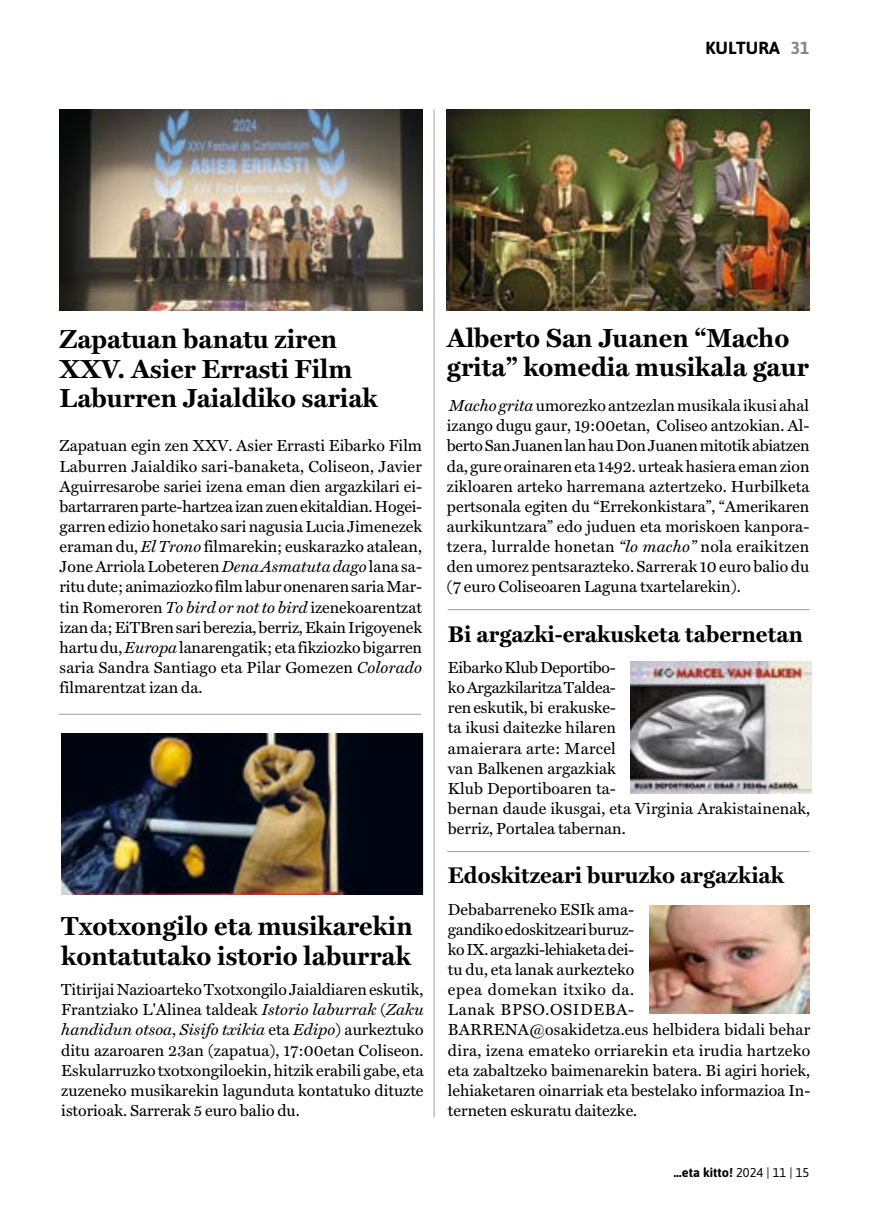
<style>
.page{position:relative;width:869px;height:1216px;background:#fff}
.page>*{position:absolute;margin:0;border:0;box-sizing:border-box;transform-origin:0 0}
.t1{font:700 26.25px/29.8px "Miller Text";color:#000}
.t2{font:700 22.75px "Miller Text";color:#000}
.t3{font:700 17.5px "Asap";letter-spacing:.01em;color:#000}
.t4{font:16.1px/20.1px "Miller Text Roman";color:#000;text-align:justify}
.t5{font:italic 16.1px "Miller Text";color:#000}
.t6{font:700 12.78px "Asap";color:#000}
.s1{color:#878787}
.s2{font-family:"Miller Text";font-style:italic}
.s3{font-family:"Miller Text Roman";font-style:normal}
.s4{font-weight:400}
</style>
<div class="page">
<hr style="left:433px;top:110px;width:1px;height:1006px;background:#9d9d9c">
<hr style="left:447px;top:851px;width:361px;height:1px;background:#9d9d9c">
<hr style="left:448px;top:609px;width:361px;height:1px;background:#9d9d9c">
<img style="left:60px;top:109px;width:362px;height:202px">
<img style="left:630px;top:662px;width:181px;height:131px">
<img style="left:649px;top:905px;width:160px;height:108px">
<img style="left:446px;top:109px;width:363px;height:202px">
<hr style="left:59px;top:713px;width:361px;height:1px;background:#9d9d9c">
<img style="left:61px;top:734px;width:361px;height:160px">
<p class="t3" style="left:705px;top:36px;width:105px">KULTURA <span class="s1">31</span></p>
<h1 class="t1" style="left:60px;top:324px;width:319px">Zapatuan banatu ziren<br>XXV. Asier Errasti Film<br>Laburren Jaialdiko sariak</h1>
<p class="t4" style="left:60px;top:436px;width:364px">Zapatuan egin zen XXV. Asier Errasti Eibarko Film Laburren Jaialdiko sari-banaketa, Coliseon, Javier Aguirresarobe sariei izena eman dien argazkilari ei&shy;bartarraren parte-hartzea izan zuen ekitaldian. Hogei&shy;garren edizio honetako sari nagusia Lucia Jimenezek eraman du, <span class="s2">El Trono</span> filmarekin; euskarazko atalean, Jone Arriola Lobeteren <span class="s2">Dena Asmatuta dago</span> lana sa&shy;ritu dute; animaziozko film labur onenaren saria Mar&shy;tin Romeroren <span class="s2">To bird or not to bird</span> izenekoarentzat izan da; EiTBren sari berezia, berriz, Ekain Irigoyenek hartu du, <span class="s2">Europa</span> lanarengatik; eta fikziozko bigarren saria Sandra Santiago eta Pilar Gomezen <span class="s2">Colorado </span>filmarentzat izan da.</p>
<h1 class="t1" style="left:61px;top:911px;width:353px">Txotxongilo eta musikarekin kontatutako istorio laburrak</h1>
<p class="t4" style="left:61px;top:979px;width:364px">Titirijai Nazioarteko Txotxongilo Jaialdiaren eskutik,<br>Frantziako L'Alinea taldeak <span class="s2">Istorio laburrak</span> (<span class="s2">Zaku</span></p>
<p class="t5" style="left:61px;top:1020px;width:364px">handidun otsoa<span class="s3">,</span> Sisifo txikia <span class="s3">eta</span> Edipo<span class="s3">) aurkeztuko</span></p>
<p class="t4" style="left:61px;top:1039px;width:364px">ditu azaroaren 23an (zapatua), 17:00etan Coliseon.<br>Eskularruzko txotxongiloekin, hitzik erabili gabe, eta zuzeneko musikarekin lagunduta kontatuko dituzte istorioak. Sarrerak 5 euro balio du.</p>
<h1 class="t1" style="left:446px;top:322px;width:363px">Alberto San Juanen “Macho grita” komedia musikala gaur</h1>
<p class="t4" style="left:446px;top:395px;width:364px"><span class="s2">Macho grita</span> umorezko antzezlan musikala ikusi ahal izango dugu gaur, 19:00etan, Coliseo antzokian. Al&shy;berto San Juanen lan hau Don Juanen mitotik abiatzen da, gure orainaren eta 1492. urteak hasiera eman zion zikloaren arteko harremana aztertzeko. Hurbilketa pertsonala egiten du “Errekonkistara”, “Amerikaren aurkikuntzara” edo juduen eta moriskoen kanpora&shy;tzera, lurralde honetan <span class="s2">“lo macho”</span> nola eraikitzen den umorez pentsarazteko. Sarrerak 10 euro balio du (7 euro Coliseoaren Laguna txartelarekin).</p>
<h2 class="t2" style="left:448px;top:620px;width:356px">Bi argazki-erakusketa tabernetan</h2>
<p class="t4" style="left:448px;top:657px;width:363px;text-align:left">Eibarko Klub Deportibo-<br>ko Argazkilaritza Taldea-<br>ren eskutik, bi erakuske-<br>ta ikusi daitezke hilaren<br>amaierara arte: Marcel<br>van Balkenen argazkiak<br>Klub Deportiboaren ta-<br>bernan daude ikusgai, eta Virginia Arakistainenak, berriz, Portalea tabernan.</p>
<h2 class="t2" style="left:448px;top:862px;width:337px">Edoskitzeari buruzko argazkiak</h2>
<p class="t4" style="left:448px;top:898px;width:364px;text-align:left">Debabarreneko ESIk ama-<br>gandiko edoskitzeari buruz-<br>ko IX. argazki-lehiaketa dei-<br>tu du, eta lanak aurkezteko<br>epea domekan itxiko da.<br>Lanak BPSO.OSIDEBA-BARRENA@osakidetza.eus helbidera bidali behar dira, izena emateko orriarekin eta irudia hartzeko eta zabaltzeko baimenarekin batera. Bi agiri horiek, lehiaketaren oinarriak eta bestelako informazioa In&shy;terneten eskuratu daitezke.</p>
<p class="t6" style="left:673px;top:1162px;width:137px">…eta kitto! <span class="s4">2024 | 11 | 15</span></p>
</div>
